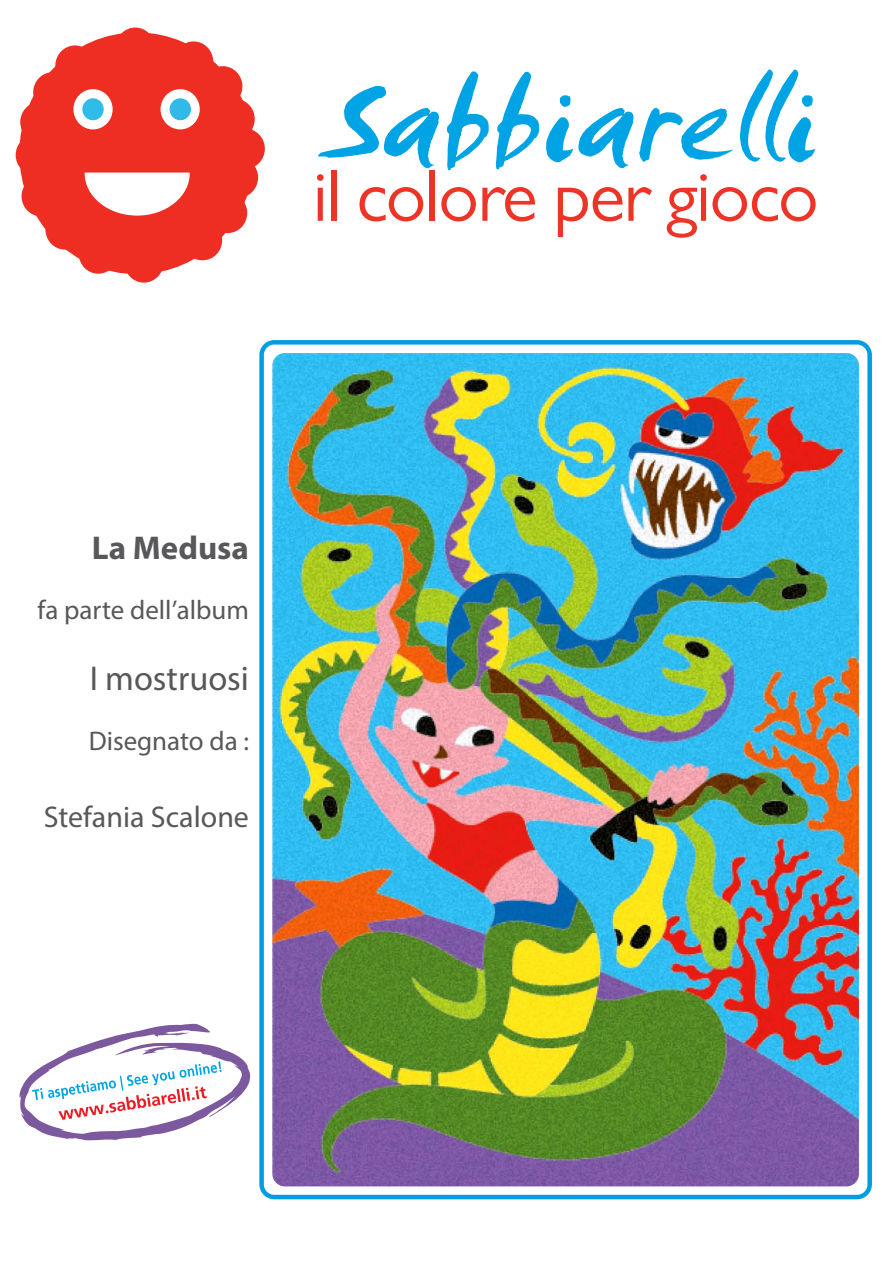
<style>
.page{position:relative;width:893px;height:1263px;background:#fff}
.page>*{position:absolute;margin:0;border:0;box-sizing:border-box;transform-origin:0 0}
.t1{font:34.5px "Myriad Pro";color:#58585a}
.t2{font:700 33px "Myriad Pro";color:#58585a}
.t3{font:30px "Myriad Pro";color:#58585a}
.t4{font:27px "Myriad Pro";color:#58585a}
</style>
<div class="page">
<div style="left:19px;top:32px;width:236px;height:242px;background:#ee2e22;border-radius:50%"></div>
<div style="left:45px;top:209px;width:40px;height:41px;background:#ee2e22;border-radius:50%"></div>
<div style="left:55px;top:45px;width:40px;height:41px;background:#ee2e22;border-radius:50%"></div>
<div style="left:219px;top:157px;width:39px;height:41px;background:#ee2e22;border-radius:50%"></div>
<div style="left:174px;top:41px;width:39px;height:41px;background:#ee2e22;border-radius:50%"></div>
<div style="left:203px;top:66px;width:39px;height:40px;background:#ee2e22;border-radius:50%"></div>
<div style="left:215px;top:99px;width:40px;height:40px;background:#ee2e22;border-radius:50%"></div>
<div style="left:226px;top:129px;width:39px;height:40px;background:#ee2e22;border-radius:50%"></div>
<div style="left:183px;top:220px;width:39px;height:40px;background:#ee2e22;border-radius:50%"></div>
<div style="left:124px;top:242px;width:40px;height:41px;background:#ee2e22;border-radius:50%"></div>
<div style="left:79px;top:233px;width:39px;height:41px;background:#ee2e22;border-radius:50%"></div>
<div style="left:116px;top:28px;width:39px;height:40px;background:#ee2e22;border-radius:50%"></div>
<div style="left:208px;top:193px;width:39px;height:40px;background:#ee2e22;border-radius:50%"></div>
<div style="left:22px;top:176px;width:39px;height:40px;background:#ee2e22;border-radius:50%"></div>
<div style="left:16px;top:135px;width:39px;height:40px;background:#ee2e22;border-radius:50%"></div>
<div style="left:33px;top:72px;width:39px;height:40px;background:#ee2e22;border-radius:50%"></div>
<div style="left:20px;top:102px;width:39px;height:40px;background:#ee2e22;border-radius:50%"></div>
<div style="left:73px;top:89px;width:40px;height:40px;background:#fff;border-radius:50%"></div>
<div style="left:161px;top:89px;width:39px;height:40px;background:#fff;border-radius:50%"></div>
<svg style="left:85px;top:173px;width:105px;height:43px"></svg>
<div style="left:82px;top:98px;width:22px;height:22px;background:#30bbe8;border-radius:50%"></div>
<div style="left:170px;top:98px;width:21px;height:22px;background:#31bae7;border-radius:50%"></div>
<img style="left:272px;top:353px;width:587px;height:833px">
<div style="left:259px;top:340px;width:613px;height:859px;border:4px solid #009ee0;border-radius:13px"></div>
<svg style="left:19px;top:1024px;width:231px;height:116px"></svg>
<svg style="left:318px;top:86px;width:121px;height:82px"></svg>
<svg style="left:447px;top:71px;width:42px;height:99px"></svg>
<svg style="left:496px;top:72px;width:43px;height:97px"></svg>
<svg style="left:546px;top:95px;width:87px;height:73px"></svg>
<svg style="left:639px;top:108px;width:94px;height:54px"></svg>
<svg style="left:740px;top:70px;width:75px;height:93px"></svg>
<svg style="left:317px;top:174px;width:7px;height:47px"></svg>
<div style="left:331px;top:171px;width:5px;height:50px;background:#ed3426"></div>
<svg style="left:359px;top:187px;width:64px;height:34px"></svg>
<div style="left:430px;top:171px;width:5px;height:50px;background:#ed3426"></div>
<svg style="left:441px;top:187px;width:35px;height:34px"></svg>
<svg style="left:482px;top:187px;width:53px;height:34px"></svg>
<svg style="left:558px;top:187px;width:64px;height:50px"></svg>
<svg style="left:628px;top:187px;width:24px;height:34px"></svg>
<svg style="left:667px;top:174px;width:149px;height:64px"></svg>
<p class="t2" style="left:92px;top:527px;width:159px">La Medusa</p>
<p class="t4" style="left:38px;top:594px;width:213px">fa parte dell’album</p>
<p class="t1" style="left:90px;top:657px;width:161px">I mostruosi</p>
<p class="t4" style="left:89px;top:724px;width:162px">Disegnato da :</p>
<p class="t3" style="left:44px;top:798px;width:207px">Stefania Scalone</p>
</div>
